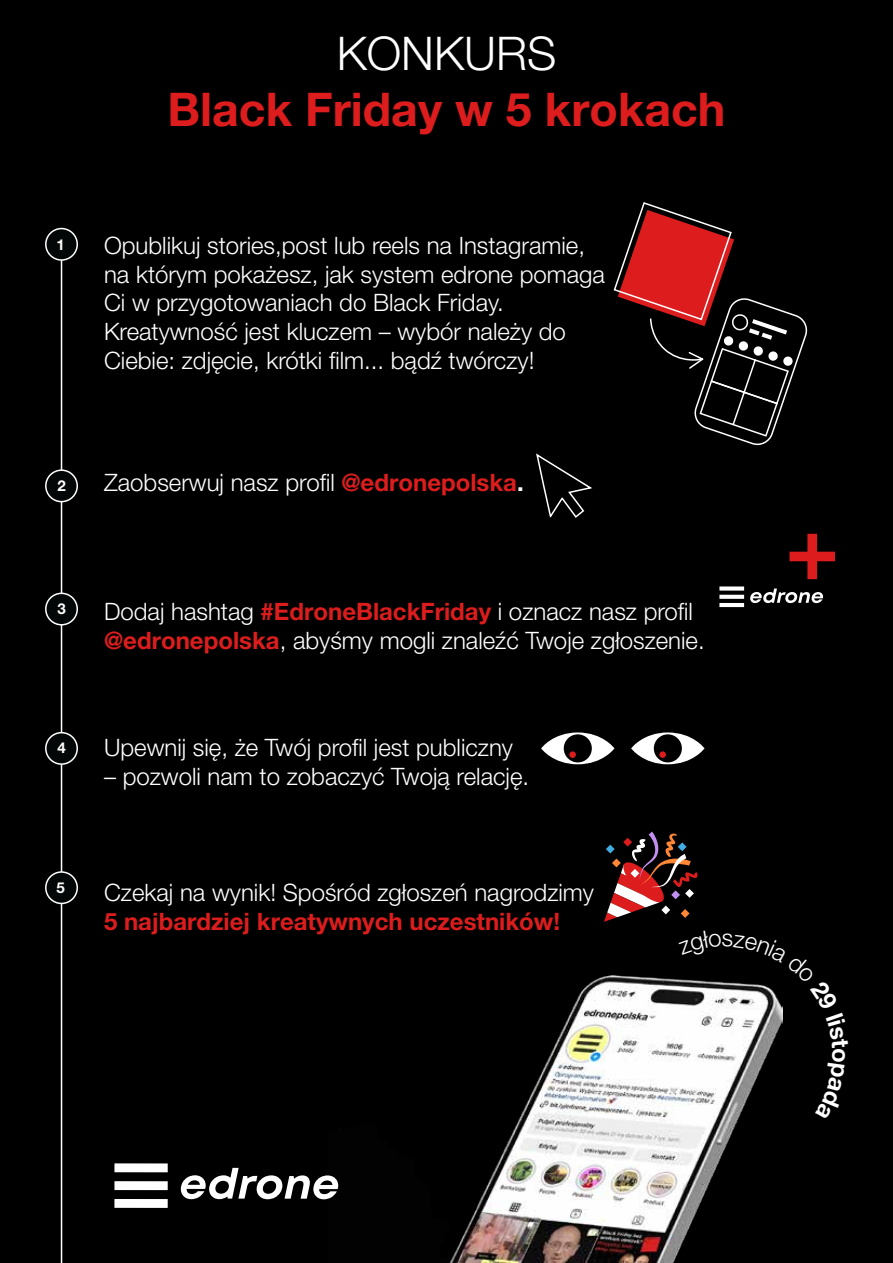
<style>
.page{position:relative;width:893px;height:1263px;background:#000}
.page>*{position:absolute;margin:0;border:0;box-sizing:border-box;transform-origin:0 0}
.t1{font:700 90px "Helvetica Neue LT Pro";color:#dd1d1d}
.t2{font:700 46.5px "Helvetica Neue LT Pro";color:#dd1d1d}
.t3{font:300 46.5px "Helvetica Neue LT Pro";color:#fff}
.t4{font:300 24px/28.8px "Helvetica Neue LT Pro";color:#fff}
.t5{font:700 24px "Helvetica Neue LT Pro";color:#dd1d1d}
.t6{font:700 24px "Helvetica Neue LT Pro";color:#fff}
.t7{font:700 15px "Helvetica Neue LT Pro";color:#fff}
.s1{font-weight:700;color:#dd1d1d}
.s2{font-weight:700}
</style>
<div class="page">
<svg style="left:613px;top:202px;width:195px;height:244px"></svg>
<svg style="left:536px;top:453px;width:57px;height:65px"></svg>
<div style="left:46px;top:229px;width:31px;height:31px;background:#040708;border-radius:50%"></div>
<div style="left:45px;top:228px;width:33px;height:33px;border:2px solid #fff;border-radius:50%"></div>
<hr style="left:61px;top:260px;width:1px;height:1003px;background:#fff">
<div style="left:46px;top:470px;width:31px;height:32px;background:#040708;border-radius:50%"></div>
<div style="left:45px;top:469px;width:33px;height:33px;border:2px solid #fff;border-radius:50%"></div>
<div style="left:46px;top:593px;width:31px;height:32px;background:#040708;border-radius:50%"></div>
<div style="left:45px;top:593px;width:33px;height:32px;border:2px solid #fff;border-radius:50%"></div>
<div style="left:46px;top:733px;width:31px;height:31px;background:#040708;border-radius:50%"></div>
<div style="left:45px;top:732px;width:33px;height:33px;border:2px solid #fff;border-radius:50%"></div>
<div style="left:46px;top:872px;width:31px;height:31px;background:#040708;border-radius:50%"></div>
<div style="left:45px;top:871px;width:33px;height:33px;border:2px solid #fff;border-radius:50%"></div>
<svg style="left:750px;top:588px;width:73px;height:15px"></svg>
<div style="left:719px;top:586px;width:25px;height:5px;background:#fff"></div>
<hr style="left:719px;top:603px;width:25px;height:4px;background:#fff">
<svg style="left:719px;top:595px;width:25px;height:4px"></svg>
<svg style="left:541px;top:732px;width:73px;height:32px"></svg>
<div style="left:564px;top:734px;width:28px;height:28px;background:#000;border-radius:50%"></div>
<div style="left:569px;top:751px;width:7px;height:7px;background:#dd1d1d;border-radius:50%"></div>
<svg style="left:631px;top:732px;width:73px;height:32px"></svg>
<div style="left:654px;top:734px;width:28px;height:28px;background:#000;border-radius:50%"></div>
<div style="left:659px;top:751px;width:7px;height:7px;background:#dd1d1d;border-radius:50%"></div>
<svg style="left:604px;top:831px;width:94px;height:91px"></svg>
<img style="left:338px;top:976px;width:432px;height:287px">
<svg style="left:181px;top:1168px;width:157px;height:31px"></svg>
<div style="left:114px;top:1163px;width:54px;height:9px;background:#fff"></div>
<div style="left:114px;top:1199px;width:54px;height:9px;background:#fff"></div>
<div style="left:114px;top:1181px;width:54px;height:9px;background:#fff"></div>
<svg style="left:678px;top:976px;width:105px;height:72px"></svg>
<h2 class="t3" style="left:337px;top:25px;width:221px">KONKURS</h2>
<h2 class="t2" style="left:167px;top:80px;width:559px">Black Friday w 5 krokach</h2>
<p class="t7" style="left:57px;top:235px;width:10px">1</p>
<p class="t4" style="left:104px;top:230px;width:503px">Opublikuj stories,post lub reels na Instagramie, na którym pokażesz, jak system edrone pomaga Ci w przygotowaniach do Black Friday.<br>Kreatywność jest kluczem – wybór należy do Ciebie: zdjęcie, krótki film... bądź twórczy!</p>
<p class="t7" style="left:57px;top:476px;width:10px">2</p>
<p class="t4" style="left:104px;top:468px;width:421px">Zaobserwuj nasz profil <span class="s1">@edronepolska</span><span class="s2">.</span></p>
<h1 class="t1" style="left:785px;top:491px;width:55px">+</h1>
<p class="t7" style="left:57px;top:599px;width:10px">3</p>
<p class="t4" style="left:104px;top:596px;width:602px">Dodaj hashtag <span class="s1">#EdroneBlackFriday</span> i oznacz nasz profil <span class="s1">@edronepolska</span>, abyśmy mogli znaleźć Twoje zgłoszenie.</p>
<p class="t7" style="left:57px;top:738px;width:10px">4</p>
<p class="t4" style="left:104px;top:732px;width:410px">Upewnij się, że Twój profil jest publiczny</p>
<p class="t4" style="left:104px;top:761px;width:427px">– pozwoli nam to zobaczyć Twoją relację.</p>
<p class="t7" style="left:56px;top:878px;width:10px">5</p>
<p class="t4" style="left:104px;top:877px;width:491px">Czekaj na wynik! Spośród zgłoszeń nagrodzimy</p>
<p class="t5" style="left:104px;top:906px;width:458px">5 najbardziej kreatywnych uczestników!</p>
<p class="t6" style="left:856px;top:1048px;width:16px;rotate:90deg">o</p>
</div>
